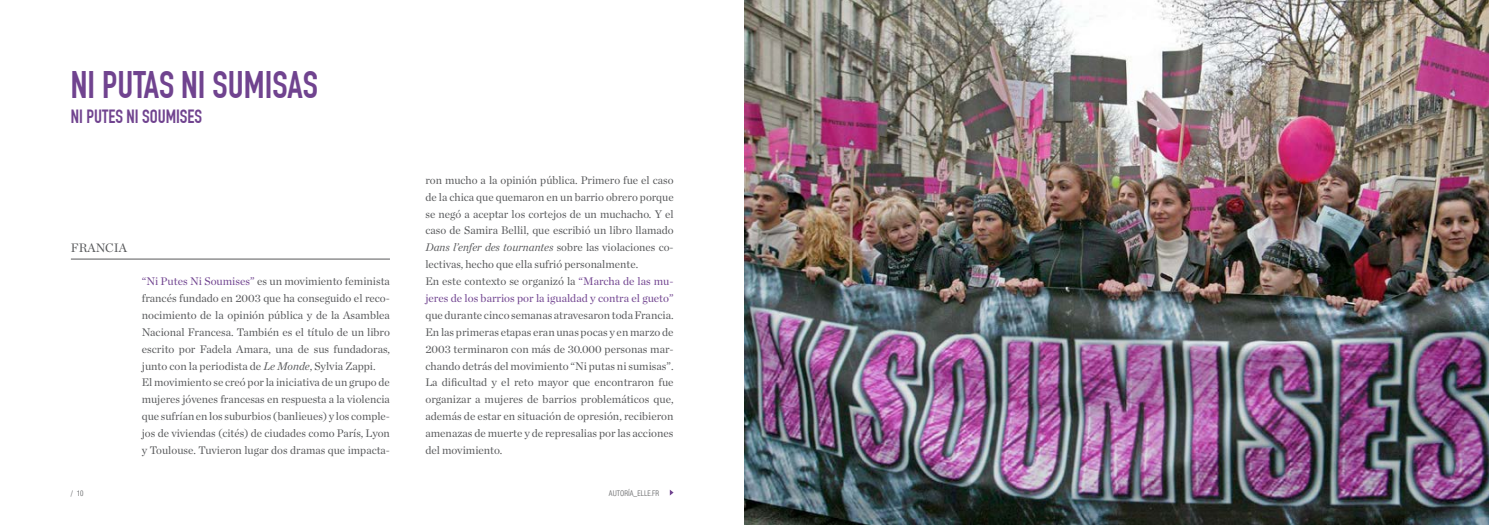
<style>
.page{position:relative;width:1489px;height:525px;background:#fff}
.page>*{position:absolute;margin:0;border:0;box-sizing:border-box;transform-origin:0 0}
.t1{font:700 37.5px "DIN Condensed";color:#70438f}
.t2{font:700 18.75px "DIN Condensed";color:#70438f}
.t3{font:12.5px "Chronicle Deck";letter-spacing:.24em;color:#58595b}
.t4{font:11.25px/16.9px "Chronicle Deck";color:#58595b}
.t5{font:300 condensed 7.5px "Helvetica";color:#58595b}
.s1{color:#70438f}
.s2{font-style:italic}
</style>
<div class="page">
<svg style="left:669px;top:490px;width:4px;height:5px"></svg>
<img style="left:744px;top:0;width:744px;height:524px">
<hr style="left:71px;top:259px;width:319px;height:1px;background:#58595b">
<h1 class="t1" style="left:71px;top:62px;width:208px">NI PUTAS NI SUMISAS</h1>
<h2 class="t2" style="left:71px;top:105px;width:81px">NI PUTES NI SOUM</h2>
<h2 class="t2" style="left:176px;top:105px;width:27px">ISES</h2>
<p class="t3" style="left:71px;top:240px;width:56px">francia</p>
<p class="t5" style="left:71px;top:488px;width:14px">/ 10</p>
<p class="t4" style="left:142px;top:272px;width:250px"><span class="s1">“Ni Putes Ni S oumises”</span> es un movimiento feminista francés fundado en 2003 que ha conseguido el reco&shy;nocimiento de la opinión pública y de la Asamblea Nacional Francesa. También es el título de un libro escrito por Fadela Amara, una de sus fundadoras, junto con la periodista de <span class="s2">Le Monde</span>, Sylvia Zappi.<br>El movimiento se creó por la iniciativa de un grupo de mujeres jóvenes francesas en respuesta a la violencia que sufrían en los suburbios (banlieues) y los comple&shy;jos de viviendas (cités) de ciudades como París, Lyon y Toulouse. Tuvieron lugar dos dramas que impacta-</p>
<p class="t4" style="left:425px;top:171px;width:250px">ron mucho a la opinión pública. Primero fue el caso de la chica que quemaron en un barrio obrero porque se negó a aceptar los cortejos de un muchacho. Y el caso de S amira Bellil, que escribió un libro llamado <span class="s2">Dans l’enfer des tournantes</span> sobre las violaciones co&shy;lectivas, hecho que ella sufrió personalmente.<br>En este contexto se organizó la <span class="s1">“Marcha de las mu&shy;jeres de los barrios por la igualdad y contra el gueto”</span></p>
<p class="t4" style="left:425px;top:306px;width:250px;text-align:justify">que durante cinco semanas atravesarontodaFrancia.<br>En las primeras etapas eran unas pocas y en marzo de 2003 terminaron con más de 30.000 personas mar&shy;chando detrás del movimiento “Ni putas ni sumisas”.<br>La dificultad y el reto mayor que encontraron fue organizar a mujeres de barrios problemáticos que, además de estar en situación de opresión, recibieron amenazas de muerte y de represalias por las acciones del movimiento.</p>
<p class="t5" style="left:609px;top:488px;width:52px">AUTORÍA_ELLE.FR</p>
</div>
